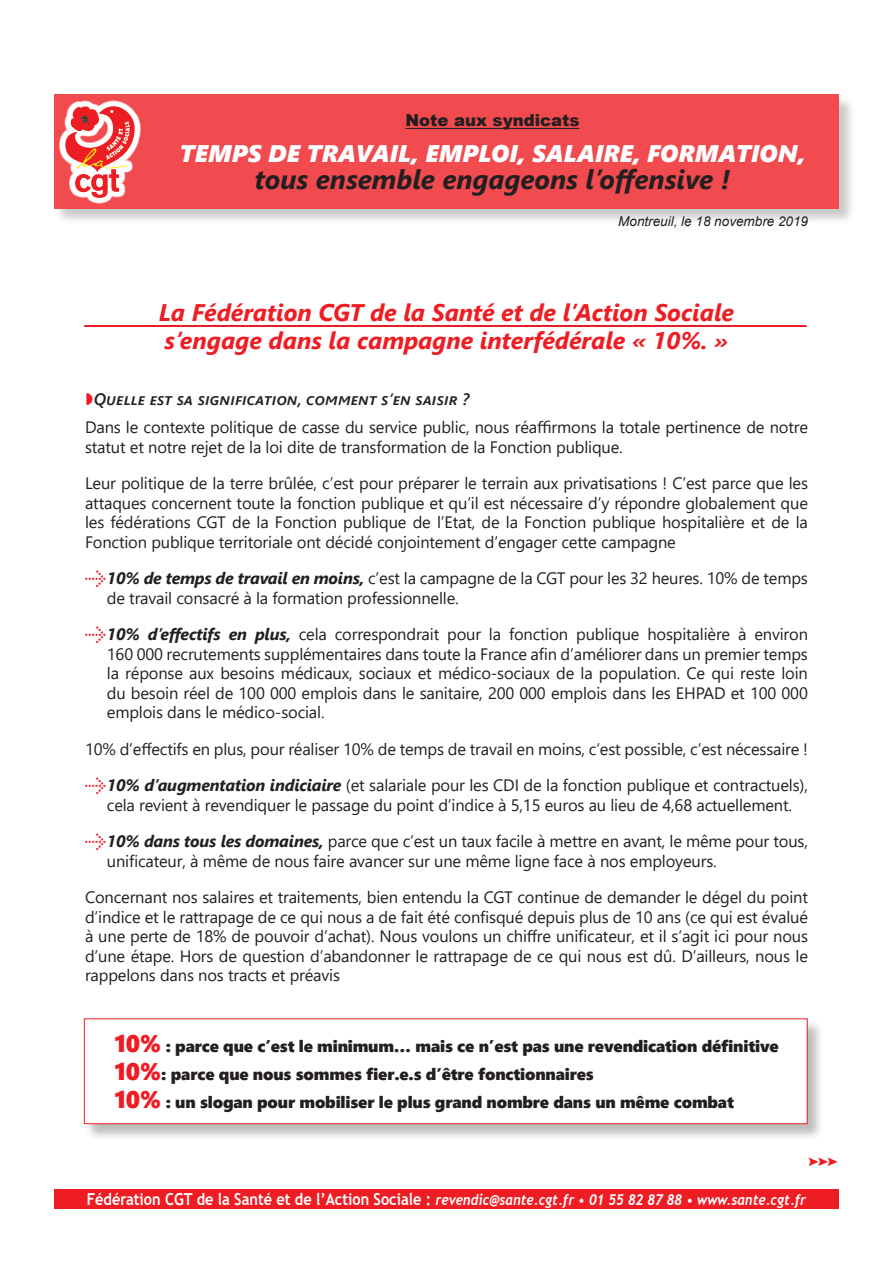
<style>
.page{position:relative;width:893px;height:1263px;background:#fff}
.page>*{position:absolute;margin:0;border:0;box-sizing:border-box;transform-origin:0 0}
.titre{font:italic 700 27px "Segoe UI";color:#231f20}
.t1{font:italic 700 24px/28.5px "Segoe UI";color:#ee1d23}
.titre-2{font:italic 24px "Segoe UI Black";color:#fff}
.t2{font:18px "Follow The Arrow";color:#ee1d23}
.t3{font:16.5px/19.5px "Segoe UI";letter-spacing:-.01em;color:#231f20}
.t4{font:16.5px "Segoe UI Black";letter-spacing:-.01em;color:#231f20}
.t5{font:italic 600 16.5px "Segoe UI";color:#231f20}
.titre-3{font:900 16.5px "Arial";color:#231f20}
.t6{font:italic 700 15px "Trebuchet";color:#fff;scale:.88 1}
.t7{font:italic 13.5px "Arial";color:#231f20}
.s1{font-family:"Arrowstfb";color:#ee1d23}
.s2{font-weight:700;font-style:italic}
.s3{font-size:24px;color:#ee1d23}
.s4{font-family:"Trebuchet MS";font-style:normal;font-size:16.5px}
</style>
<div class="page">
<div style="left:54px;top:95px;width:802px;height:130px;background:#231f20;opacity:.3"></div>
<div style="left:54px;top:94px;width:785px;height:115px;background:#f14a4f"></div>
<hr style="left:405px;top:128px;width:174px;height:1px;background:#231f20">
<img style="left:59px;top:100px;width:82px;height:104px">
<div style="left:54px;top:1189px;width:785px;height:20px;background:#ee1d23"></div>
<div style="left:84px;top:1019px;width:740px;height:122px;background:#231f20;opacity:.3"></div>
<div style="left:84px;top:1019px;width:723px;height:105px;background:#fff"></div>
<div style="left:84px;top:1018px;width:724px;height:106px;border:1px solid #ee1d23"></div>
<svg style="left:84px;top:325px;width:723px;height:2px"></svg>
<p class="titre-3" style="left:405px;top:108px;width:175px">Note aux syndicats</p>
<p class="titre-2" style="left:180px;top:135px;width:627px">TEMPS DE TRAVAIL, EMPLOI, SALAIRE, FORMATION,</p>
<p class="titre" style="left:255px;top:154px;width:477px">tous ensemble engageons l’offensive !</p>
<p class="t7" style="left:618px;top:212px;width:191px">Montreuil, le 18 novembre 2019</p>
<p class="t1" style="left:159px;top:294px;width:577px">La Fédération CGT de la Santé et de l’Action Sociale s’engage dans la campagne interfédérale « 10%. »</p>
<p class="t5" style="left:94px;top:384px;width:377px">Quelle est sa signification, comment s’en saisir ?</p>
<p class="t3" style="left:85px;top:416px;width:724px">Dans le contexte politique de casse du service public, nous réaffirmons la totale pertinence de notre statut et notre rejet de la loi dite de transformation de la Fonction publique.</p>
<p class="t3" style="left:85px;top:472px;width:724px;text-align:justify">Leur politique de la terre brûlée, c’est pour préparer le terrain aux privatisations ! C’est parce que les attaques concernent toute la fonction publique et qu’il est nécessaire d’y répondre globalement que les fédérations CGT de la Fonction publique de l’Etat, de la Fonction publique hospitalière et de la Fonction publique territoriale ont décidé conjointement d’engager cette campagne</p>
<p class="t3" style="left:107px;top:567px;width:703px;text-indent:-22px"><span class="s1">G</span><span class="s2">10% de temps de travail en moins,</span> c’est la campagne de la CGT pour les 32 heures. 10% de temps de travail consacré à la formation professionnelle.</p>
<p class="t3" style="left:107px;top:623px;width:703px;text-align:justify;text-indent:-22px"><span class="s1">G</span><span class="s2">10% d’effectifs en plus,</span> cela correspondrait pour la fonction publique hospitalière à environ 160 000 recrutements supplémentaires dans toute la France afin d’améliorer dans un premier temps la réponse aux besoins médicaux, sociaux et médico-sociaux de la population. Ce qui reste loin du besoin réel de 100 000 emplois dans le sanitaire, 200 000 emplois dans les EHPAD et 100 000 emplois dans le médico-social.</p>
<p class="t3" style="left:85px;top:738px;width:724px">10% d’effectifs en plus, pour réaliser 10% de temps de travail en moins, c’est possible, c’est nécessaire !</p>
<p class="t3" style="left:85px;top:774px;width:724px;text-align:center"><span class="s1">G</span><span class="s2">10% d’augmentation indiciaire</span> (et salariale pour les CDI de la fonction publique et contractuels), cela revient à revendiquer le passage du point d’indice à 5,15 euros au lieu de 4,68 actuellement.</p>
<p class="t3" style="left:107px;top:830px;width:703px;text-indent:-22px"><span class="s1">G</span><span class="s2">10% dans tous les domaines,</span> parce que c’est un taux facile à mettre en avant, le même pour tous, unificateur, à même de nous faire avancer sur une même ligne face à nos employeurs.</p>
<p class="t3" style="left:85px;top:886px;width:724px;text-align:justify">Concernant nos salaires et traitements, bien entendu la CGT continue de demander le dégel du point d’indice et le rattrapage de ce qui nous a de fait été confisqué depuis plus de 10 ans (ce qui est évalué à une perte de 18% de pouvoir d’achat). Nous voulons un chiffre unificateur, et il s’agit ici pour nous d’une étape. Hors de question d’abandonner le rattrapage de ce qui nous est dû. D’ailleurs, nous le rappelons dans nos tracts et préavis</p>
<p class="t4" style="left:114px;top:1034px;width:666px"><span class="s3">10%</span> : parce que c’est le minimum… mais ce n’est pas une revendication définitive</p>
<p class="t4" style="left:114px;top:1062px;width:481px"><span class="s3">10%</span>: parce que nous sommes fier.e.s d’être fonctionnaires</p>
<p class="t4" style="left:114px;top:1090px;width:621px"><span class="s3">10%</span> : un slogan pour mobiliser le plus grand nombre dans un même combat</p>
<p class="t2" style="left:807px;top:1149px;width:34px">E</p>
<p class="t6" style="left:87px;top:1190px;width:819px"><span class="s4">Fédération CGT de la Santé et de l’Action Sociale :</span> revendic@sante.cgt.fr • 01 55 82 87 88 • www.sante.cgt.fr</p>
</div>
